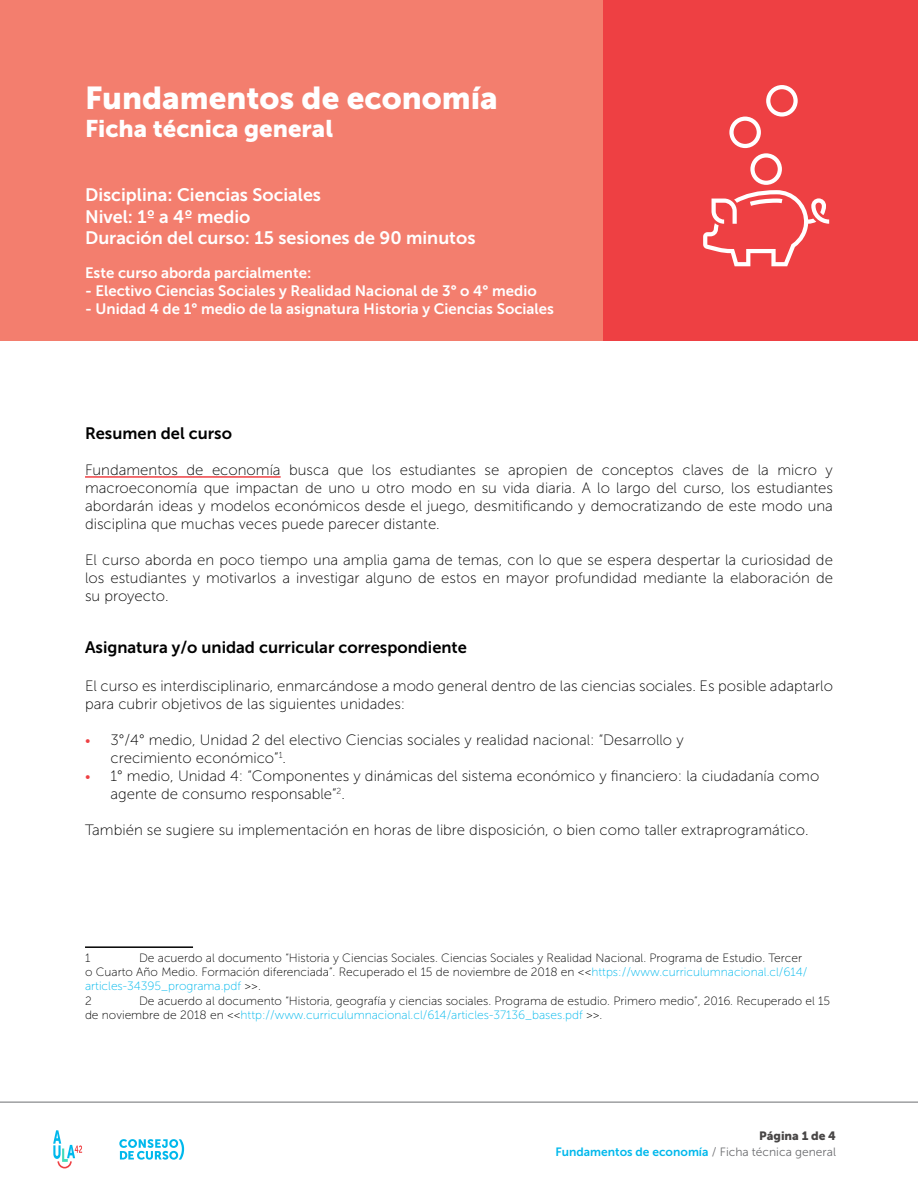
<style>
.page{position:relative;width:918px;height:1188px;background:#fff}
.page>*{position:absolute;margin:0;border:0;box-sizing:border-box;transform-origin:0 0}
.t1{font:31.5px "Museo Sans 900";color:#fff}
.t2{font:24px "Museo Sans 900";color:#fff}
.t3{font:18px/21.6px "Museo Sans 700";color:#fff}
.t4{font:16.5px "Museo Sans 700";color:#000}
.t5{font:15px/18px "Museo Sans 100";color:#000}
.t6{font:15px "Museo Sans 700";color:#fff}
.t7{font:12px/14.4px "Museo Sans 100";color:#000}
.t8{font:12px "Museo Sans 700";color:#00b8ec}
.t9{font:12px "Museo Sans 900";color:#484646}
.s1{font-family:"Museo Sans 300";font-size:13.5px;color:#ee4043}
.s2{color:#00b8ec}
.s3{font-family:"Museo Sans 300";color:#6d6e71}
</style>
<div class="page">
<svg style="left:53px;top:1130px;width:29px;height:38px"></svg>
<svg style="left:119px;top:1139px;width:65px;height:21px"></svg>
<div style="left:0;top:0;width:603px;height:340px;background:#f37e6e"></div>
<div style="left:603px;top:0;width:315px;height:340px;background:#ee4043"></div>
<hr style="left:0;top:1102px;width:918px;height:1px;background:#6d6e71">
<svg style="left:703px;top:85px;width:126px;height:181px"></svg>
<hr style="left:85px;top:476px;width:196px;height:2px;background:#ee4043">
<hr style="left:85px;top:946px;width:108px;height:2px;background:#000">
<h1 class="t1" style="left:85px;top:80px;width:414px">Fundamentos de economía</h1>
<h2 class="t2" style="left:85px;top:115px;width:250px">Ficha técnica general</h2>
<p class="t3" style="left:85px;top:184px;width:392px">Disciplina: Ciencias Sociales<br>Nivel: 1º a 4º medio<br>Duración del curso: 15 sesiones de 90 minutos</p>
<p class="t6" style="left:85px;top:265px;width:228px">Este curso aborda parcialmente:</p>
<p class="t6" style="left:85px;top:283px;width:453px">- Electivo Ciencias Sociales y Realidad Nacional de 3° o 4° medio</p>
<p class="t6" style="left:85px;top:301px;width:470px">- Unidad 4 de 1° medio de la asignatura Historia y Ciencias Sociales</p>
<p class="t4" style="left:85px;top:424px;width:148px">Resumen del curso</p>
<p class="t5" style="left:85px;top:461px;width:750px;text-align:justify">Fundamentos de economía busca que los estudiantes se apropien de conceptos claves de la micro y macroeconomía que impactan de uno u otro modo en su vida diaria. A lo largo del curso, los estudiantes abordarán ideas y modelos económicos desde el juego, desmitificando y democratizando de este modo una disciplina que muchas veces puede parecer distante.</p>
<p class="t5" style="left:85px;top:551px;width:749px;text-align:justify">El curso aborda en poco tiempo una amplia gama de temas, con lo que se espera despertar la curiosidad de los estudiantes y motivarlos a investigar alguno de estos en mayor profundidad mediante la elaboración de su proyecto.</p>
<p class="t4" style="left:85px;top:638px;width:383px">Asignatura y/o unidad curricular correspondiente</p>
<p class="t5" style="left:85px;top:677px;width:749px">El curso es interdisciplinario, enmarcándose a modo general dentro de las ciencias sociales. Es posible adaptarlo para cubrir objetivos de las siguientes unidades:</p>
<p class="t5" style="left:111px;top:731px;width:575px;text-indent:-26px"><span class="s1">•</span> 3°/4° medio, Unidad 2 del electivo Ciencias sociales y realidad nacional: “Desarrollo y crecimiento económico”<sup>1</sup>.</p>
<p class="t5" style="left:111px;top:767px;width:710px;text-indent:-26px"><span class="s1">•</span> 1° medio, Unidad 4: “Componentes y dinámicas del sistema económico y financiero: la ciudadanía como agente de consumo responsable”<sup>2</sup>.</p>
<p class="t5" style="left:85px;top:821px;width:725px">También se sugiere su implementación en horas de libre disposición, o bien como taller extraprogramático.</p>
<p class="t7" style="left:85px;top:950px;width:724px;text-indent:54px">De acuerdo al documento “Historia y Ciencias Sociales. Ciencias Sociales y Realidad Nacional. Programa de Estudio. Tercer o Cuarto Año Medio. Formación diferenciada”. Recuperado el 15 de noviembre de 2018 en &lt;&lt;<span class="s2">https://www.curriculumnacional.cl/614/ articles-34395_programa.pdf</span> &gt;&gt;.<br>2</p>
<p class="t7" style="left:85px;top:950px;width:7px">1</p>
<p class="t7" style="left:85px;top:994px;width:747px;text-indent:54px">De acuerdo al documento “Historia, geografía y ciencias sociales. Programa de estudio. Primero medio”, 2016. Recuperado el 15 de noviembre de 2018 en &lt;&lt;<span class="s2">http://www.curriculumnacional.cl/614/articles-37136_bases.pdf</span> &gt;&gt;.</p>
<p class="t9" style="left:759px;top:1129px;width:78px">Página 1 de 4</p>
<p class="t8" style="left:556px;top:1145px;width:282px">Fundamentos de economía <span class="s3">/ Ficha técnica general</span></p>
</div>
